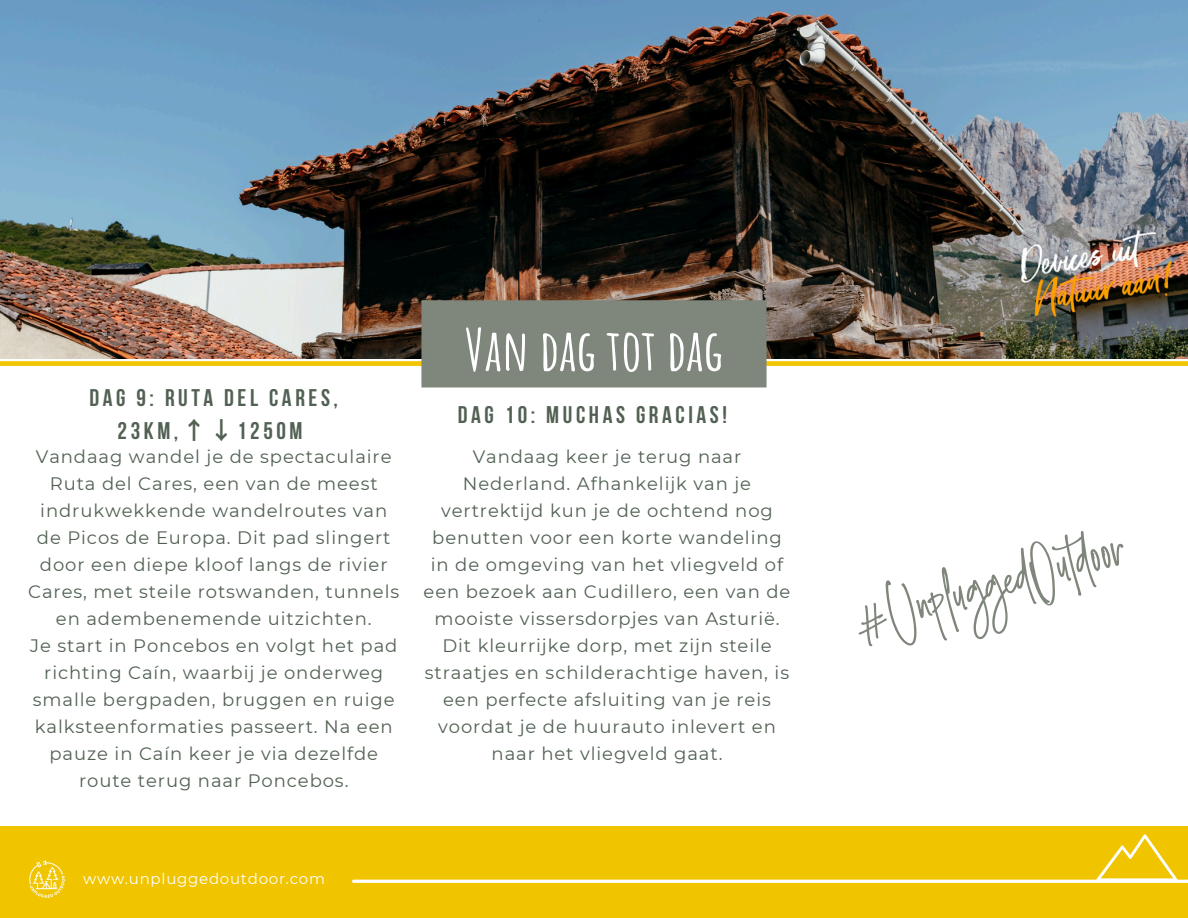
<style>
.page{position:relative;width:1188px;height:918px;background:#fff}
.page>*{position:absolute;margin:0;border:0;box-sizing:border-box;transform-origin:0 0}
.t1{font:700 57px "Amatic SC";color:#fff}
.t2{font:54.75px "Smooth Stone";color:#7f867b}
.t3{font:700 24px/32.7px "Bebas Neue";letter-spacing:.15em;color:#526153;text-align:center}
.t4{font:18px/27px "Montserrat";letter-spacing:.05em;color:#526153;text-align:center}
.t5{font:15px "Montserrat";letter-spacing:.05em;color:#fff}
.s1{font-family:"Noto Sans CJ Ksc"}
</style>
<div class="page">
<div style="left:0;top:826px;width:1188px;height:92px;background:#f1c400"></div>
<img style="left:29px;top:860px;width:36px;height:38px">
<img style="left:0;top:0;width:1188px;height:300px">
<img style="left:1021px;top:230px;width:150px;height:70px">
<svg style="left:352px;top:834px;width:836px;height:49px"></svg>
<img style="left:0;top:300px;width:1188px;height:87px">
<h3 class="t3" style="left:90px;top:384px;width:250px">DAG 9: RUTA DEL CARES,<br>23KM,<span class="s1">↑↓</span>1250M</h3>
<p class="t4" style="left:28px;top:443px;width:372px">Vandaag wandel je de spectaculaire Ruta del Cares, een van de meest indrukwekkende wandelroutes van de Picos de Europa. Dit pad slingert door een diepe kloof langs de rivier Cares, met steile rotswanden, tunnels en adembenemende uitzichten.<br>Je start in Poncebos en volgt het pad richting Caín, waarbij je onderweg smalle bergpaden, bruggen en ruige kalksteenformaties passeert. Na een pauze in Caín keer je via dezelfde route terug naar Poncebos.</p>
<p class="t1" style="left:465px;top:313px;width:260px">Van dag tot dag</p>
<p class="t3" style="left:458px;top:400px;width:271px">DAG 10: MUCHAS GRACIAS!</p>
<h1 class="t4" style="left:424px;top:443px;width:368px">Vandaag keer je terug naar Nederland. Afhankelijk van je vertrektijd kun je de ochtend nog benutten voor een korte wandeling in de omgeving van het vliegveld of een bezoek aan Cudillero, een van de mooiste vissersdorpjes van Asturië.<br>Dit kleurrijke dorp, met zijn steile straatjes en schilderachtige haven, is een perfecte afsluiting van je reis voordat je de huurauto inlevert en naar het vliegveld gaat.</h1>
<p class="t5" style="left:83px;top:869px;width:243px">www.unpluggedoutdoor.com</p>
<h3 class="t2" style="left:848px;top:585px;width:279px;rotate:-16deg">#Unplug edOutdoor</h3>
</div>
